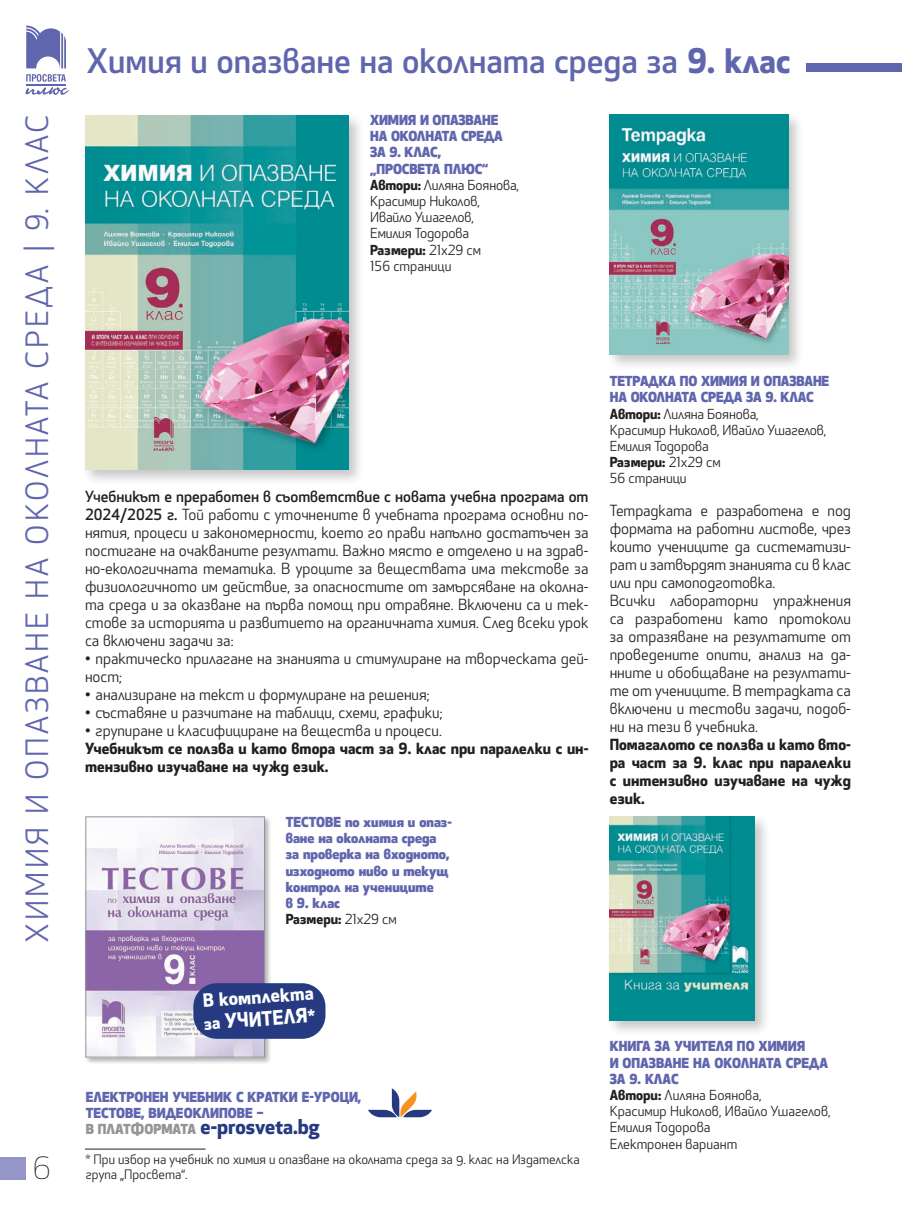
<style>
.page{position:relative;width:902px;height:1212px;background:#fff}
.page>*{position:absolute;margin:0;border:0;box-sizing:border-box;transform-origin:0 0}
.t1{font:500 33px "HS Apex Bg";color:#6066ae}
.t2{font:30px "HS Apex Bg";letter-spacing:.1em;color:#6066ae}
.t3{font:300 30px "HS Apex Bg";color:#231f20}
.t4{font:700 19.95px "HS Apex Bg";color:#253a80}
.t5{font:700 19.5px "HS Apex Bg";color:#fff}
.t6{font:700 18px "HS Apex Bg";color:#fff}
.t7{font:15px/18px "HS Apex Bg";color:#231f20}
.t8{font:700 15px/18px "HS Apex Bg";color:#231f20}
.t9{font:13.5px/16.2px "HS Apex Bg";letter-spacing:-.01em;color:#231f20}
.t10{font:800 13.5px/16.2px "HS Apex Bg";color:#6066ae}
.t11{font:12.75px/15.3px "HS Apex Bg";color:#231f20}
.s1{font-weight:700}
.s2{font-weight:800;color:#6066ae}
.s3{font-weight:500}
.s4{font-weight:700;color:#231f20}
.s5{font-weight:400;color:#231f20}
.s6{font-size:16.5px}
.s7{font-weight:500;font-size:16.5px}
.s8{font-weight:800;font-size:13.5px;color:#939598}
</style>
<div class="page">
<div style="left:0;top:1157px;width:26px;height:22px;background:#9695c9"></div>
<svg style="left:26px;top:26px;width:40px;height:42px"></svg>
<svg style="left:26px;top:74px;width:43px;height:21px"></svg>
<hr style="left:85px;top:1149px;width:120px;height:1px;background:#231f20">
<div style="left:84px;top:815px;width:188px;height:250px;background:#231f20;opacity:.35"></div>
<img style="left:88px;top:819px;width:175px;height:236px">
<div style="left:86px;top:817px;width:179px;height:240px;border:1px solid #939598"></div>
<div style="left:606px;top:111px;width:198px;height:260px;background:#231f20;opacity:.25"></div>
<img style="left:609px;top:115px;width:179px;height:240px">
<div style="left:606px;top:814px;width:164px;height:223px;background:#231f20;opacity:.25"></div>
<img style="left:609px;top:817px;width:145px;height:204px">
<div style="left:82px;top:112px;width:282px;height:374px;background:#231f20;opacity:.25"></div>
<img style="left:85px;top:116px;width:264px;height:354px">
<svg style="left:368px;top:1088px;width:64px;height:29px"></svg>
<div style="left:806px;top:63px;width:95px;height:9px;background:#6066ae"></div>
<div style="left:193px;top:983px;width:132px;height:56px;background:#253a80;border-radius:23px"></div>
<h2 class="t2" style="left:18px;top:941px;width:828px;rotate:-90deg">ХИМИЯ И ОПАЗВАНЕ НА ОКОЛНАТА СРЕДА | 9. КЛАС</h2>
<h2 class="t3" style="left:33px;top:1149px;width:19px">6</h2>
<h1 class="t1" style="left:87px;top:39px;width:705px">Химия и опазване на околната среда за <span class="s1">9. клас</span></h1>
<p class="t9" style="left:370px;top:112px;width:150px"><span class="s2">ХИМИЯ И ОПАЗВАНЕ<br>НА ОКОЛНАТА СРЕДА<br>ЗА 9. КЛАС,<br>„ПРОСВЕТА ПЛЮС“<br></span><span class="s1">Автори:</span> Лиляна Боянова,<br>Красимир Николов,<br>Ивайло Ушагелов,<br>Емилия Тодорова<br><span class="s1">Размери:</span> 21x29 см<br>156 страници</p>
<p class="t7" style="left:85px;top:488px;width:505px;text-align:justify"><span class="s3">Учебникът е преработен в съответствие с новата учебна програма от 2024/2025 г.</span> Той работи с уточнените в учебната програма основни по&shy;нятия, процеси и закономерности, което го прави напълно достатъчен за постигане на очакваните резултати. Важно място е отделено и на здрав&shy;но-екологичната тематика. В уроците за веществата има текстове за физиологичното им действие, за опасностите от замърсяване на околна&shy;та среда и за оказване на първа помощ при отравяне. Включени са и тек&shy;стове за историята и развитието на органичната химия. След всеки урок са включени задачи за:</p>
<p class="t7" style="left:85px;top:650px;width:505px">• практическо прилагане на знанията и стимулиране на творческата дей&shy;ност;</p>
<p class="t7" style="left:85px;top:686px;width:346px">• анализиране на текст и формулиране на решения;</p>
<p class="t7" style="left:85px;top:704px;width:359px">• съставяне и разчитане на таблици, схеми, графики;</p>
<p class="t7" style="left:85px;top:722px;width:358px">• групиране и класифициране на вещества и процеси.</p>
<p class="t8" style="left:85px;top:739px;width:505px">Учебникът се ползва и като втора част за 9. клас при паралелки с ин&shy;тензивно изучаване на чужд език.</p>
<p class="t10" style="left:286px;top:813px;width:167px">ТЕСТОВЕ по химия и опаз&shy;ване на околната среда за проверка на входното, изходното ниво и текущ контрол на учениците<br>в 9. клас<br><span class="s4">Размери:</span> <span class="s5">21x29 см</span></p>
<p class="t9" style="left:609px;top:373px;width:221px"><span class="s2">ТЕТРАДКА ПО ХИМИЯ И ОПАЗВАНЕ<br>НА ОКОЛНАТА СРЕДА ЗА 9. КЛАС<br></span><span class="s1">Автори:</span> Лиляна Боянова,<br>Красимир Николов, Ивайло Ушагелов,<br>Емилия Тодорова<br><span class="s1">Размери:</span> 21x29 см<br>56 страници</p>
<p class="t7" style="left:609px;top:501px;width:243px">Тетрадката е разработена е под формата на работни листове, чрез които учениците да систематизи&shy;рат и затвърдят знанията си в клас или при самоподготовка.<br>Всички лабораторни упражнения са разработени като протоколи за отразяване на резултатите от проведените опити, анализ на да&shy;нните и обобщаване на резултати&shy;те от учениците. В тетрадката са включени и тестови задачи, подоб&shy;ни на тези в учебника.</p>
<p class="t8" style="left:609px;top:735px;width:243px;text-align:justify">Помагалото се ползва и като вто&shy;ра част за 9. клас при паралелки с интензивно изучаване на чужд език.</p>
<p class="t6" style="left:202px;top:987px;width:112px;rotate:-4deg">В комплекта</p>
<h3 class="t5" style="left:203px;top:1008px;width:114px;rotate:-4deg"><span class="s6">за</span> УЧИТЕЛЯ<span class="s7">*</span></h3>
<p class="t10" style="left:86px;top:1088px;width:277px">ЕЛЕКТРОНЕН УЧЕБНИК С КРАТКИ Е-УРОЦИ,<br>ТЕСТОВЕ, ВИДЕОКЛИПОВЕ –</p>
<h3 class="t4" style="left:86px;top:1112px;width:235px"><span class="s8">В ПЛАТФОРМАТА</span> e-prosveta.bg</h3>
<p class="t11" style="left:86px;top:1152px;width:495px">* При избор на учебник по химия и опазване на околната среда за 9. клас на Издателска група „Просвета“.</p>
<p class="t9" style="left:609px;top:1038px;width:222px"><span class="s2">КНИГА ЗА УЧИТЕЛЯ ПО ХИМИЯ<br>И ОПАЗВАНЕ НА ОКОЛНАТА СРЕДА<br>ЗА 9. КЛАС<br></span><span class="s1">Автори:</span> Лиляна Боянова,<br>Красимир Николов, Ивайло Ушагелов,<br>Емилия Тодорова<br>Електронен вариант</p>
</div>
